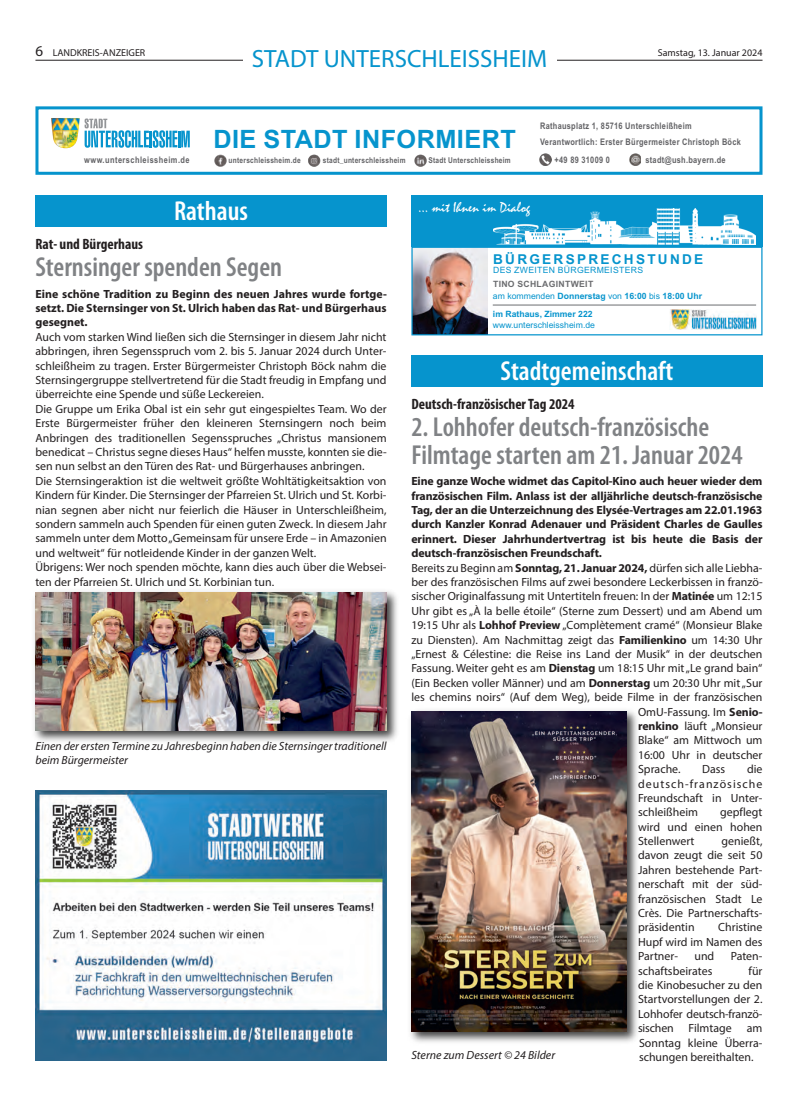
<style>
.page{position:relative;width:798px;height:1117px;background:#fff}
.page>*{position:absolute;margin:0;border:0;box-sizing:border-box;transform-origin:0 0}
.t1{font:600 condensed 27.5px/27.5px "Myriad Pro";color:#808285}
.t2{font:600 condensed 27.5px "Myriad Pro";color:#fff}
.t3{font:700 25.25px "Arial";letter-spacing:.015em;color:#0694cd}
.t4{font:25px "Myriad Pro";color:#0694cd}
.t5{font:700 condensed 15px "Myriad Pro";color:#231f20}
.t6{font:14.88px "Mistral";color:#fff}
.t7{font:700 13.62px "Arial";letter-spacing:.165em;color:#0694cd}
.t8{font:11.88px/14.4px "Myriad Pro";color:#231f20;text-align:justify}
.t9{font:700 11.88px/14.4px "Myriad Pro";letter-spacing:-.01em;color:#231f20;text-align:justify}
.t10{font:italic 11.88px/14.4px "Myriad Pro";color:#231f20}
.t11{font:10px "Myriad Pro";color:#231f20}
.t12{font:700 9px/16.1px "USH Bold Arial Narrow";letter-spacing:.03em;color:#636366}
.t13{font:700 9px "USH Bold Arial Narrow";letter-spacing:.05em;color:#636366}
.t14{font:700 8.62px/17.4px "Arial";color:#0694cd}
.t15{font:8.62px/13.4px "Arial";letter-spacing:.035em;color:#0694cd}
.t16{font:8.62px "Arial";color:#0694cd}
.t17{font:700 8px "USH Bold Arial Narrow";letter-spacing:.03em;color:#636366}
.s1{font-size:15px}
.s2{font-weight:700;color:#6c6d70}
.s3{font-weight:400}
.s4{font-weight:700}
</style>
<div class="page">
<hr style="left:35px;top:60px;width:727px;height:1px;background:#231f20">
<div style="left:242px;top:50px;width:314px;height:24px;background:#fff"></div>
<div style="left:35px;top:195px;width:351px;height:32px;background:#0694cd"></div>
<div style="left:411px;top:355px;width:351px;height:32px;background:#0694cd"></div>
<svg style="left:85px;top:118px;width:105px;height:30px"></svg>
<img style="left:51px;top:118px;width:29px;height:30px">
<svg style="left:214px;top:154px;width:12px;height:12px"></svg>
<svg style="left:539px;top:153px;width:12px;height:12px"></svg>
<svg style="left:629px;top:153px;width:11px;height:12px"></svg>
<svg style="left:308px;top:154px;width:12px;height:12px"></svg>
<svg style="left:414px;top:154px;width:12px;height:12px"></svg>
<div style="left:35px;top:106px;width:727px;height:69px;border:3px solid #0694cd"></div>
<img style="left:34px;top:591px;width:363px;height:151px">
<img style="left:35px;top:592px;width:351px;height:138px">
<img style="left:35px;top:790px;width:351px;height:269px">
<img style="left:410px;top:710px;width:227px;height:332px">
<img style="left:411px;top:711px;width:215px;height:320px">
<img style="left:413px;top:248px;width:74px;height:85px">
<div style="left:411px;top:195px;width:351px;height:51px;background:#0694cd"></div>
<img style="left:493px;top:208px;width:262px;height:36px">
<hr style="left:492px;top:305px;width:263px;height:1px;background:#6c6d70">
<img style="left:670px;top:309px;width:86px;height:20px">
<div style="left:411px;top:246px;width:351px;height:89px;border:1px solid #0694cd"></div>
<p class="t11" style="left:35px;top:49px;width:111px"><span class="s1">6</span> LANDKREIS-ANZEIGER</p>
<p class="t11" style="left:657px;top:49px;width:106px">Samstag, 13. Januar 2024</p>
<p class="t4" style="left:252px;top:49px;width:297px">STADT UNTERSCHLEISSHEIM</p>
<p class="t3" style="left:213px;top:130px;width:304px">DIE STADT INFORMIERT</p>
<p class="t12" style="left:540px;top:119px;width:202px">Rathausplatz 1, 85716 Unterschleißheim<br>Verantwortlich: Erster Bürgermeister Christoph Böck</p>
<p class="t13" style="left:84px;top:157px;width:107px">www.unterschleissheim.de</p>
<p class="t17" style="left:228px;top:158px;width:74px">unterschleissheim.de</p>
<p class="t17" style="left:323px;top:158px;width:84px">stadt_unterschleissheim</p>
<p class="t17" style="left:428px;top:158px;width:84px">Stadt Unterschleissheim</p>
<p class="t12" style="left:554px;top:152px;width:57px">+49 89 31009 0</p>
<p class="t12" style="left:645px;top:152px;width:82px">stadt@ush.bayern.de</p>
<p class="t2" style="left:174px;top:200px;width:75px">Rathaus</p>
<p class="t5" style="left:35px;top:238px;width:109px">Rat- und Bürgerhaus</p>
<p class="t1" style="left:35px;top:255px;width:248px">Sternsinger spenden Segen</p>
<p class="t9" style="left:35px;top:287px;width:353px">Eine schöne Tradition zu Beginn des neuen Jahres wurde fortge&shy;setzt. Die Sternsinger von St. Ulrich haben das Rat- und Bürgerhaus gesegnet.</p>
<p class="t8" style="left:35px;top:330px;width:352px">Auch vom starken Wind ließen sich die Sternsinger in diesem Jahr nicht abbringen, ihren Segensspruch vom 2. bis 5. Januar 2024 durch Unter&shy;schleißheim zu tragen. Erster Bürgermeister Christoph Böck nahm die Sternsingergruppe stellvertretend für die Stadt freudig in Empfang und überreichte eine Spende und süße Leckereien.</p>
<p class="t8" style="left:35px;top:402px;width:353px">Die Gruppe um Erika Obal ist ein sehr gut eingespieltes Team. Wo der Erste Bürgermeister früher den kleineren Sternsingern noch beim Anbringen des traditionellen Segensspruches „Christus mansionem benedicat – Christus segne dieses Haus“ helfen musste, konnten sie die&shy;sen nun selbst an den Türen des Rat- und Bürgerhauses anbringen.</p>
<p class="t8" style="left:35px;top:474px;width:352px">Die Sternsingeraktion ist die weltweit größte Wohltätigkeitsaktion von Kindern für Kinder. Die Sternsinger der Pfarreien St. Ulrich und St. Korbi&shy;nian segnen aber nicht nur feierlich die Häuser in Unterschleißheim, sondern sammeln auch Spenden für einen guten Zweck. In diesem Jahr sammeln unter dem Motto „Gemeinsam für unsere Erde – in Amazonien und weltweit“ für notleidende Kinder in der ganzen Welt.</p>
<p class="t8" style="left:35px;top:561px;width:352px">Übrigens: Wer noch spenden möchte, kann dies auch über die Websei&shy;ten der Pfarreien St. Ulrich und St. Korbinian tun.</p>
<p class="t10" style="left:35px;top:739px;width:352px">Einen der ersten Termine zu Jahresbeginn haben die Sternsinger traditionell beim Bürgermeister</p>
<p class="t6" style="left:418px;top:201px;width:113px">... mit Ihnen im Dialog</p>
<p class="t7" style="left:493px;top:254px;width:211px">BÜRGERSPRECHSTUNDE</p>
<p class="t15" style="left:493px;top:263px;width:151px">DES ZWEITEN BÜRGERMEISTERS<br><span class="s2">TINO SCHLAGINTWEIT</span></p>
<p class="t14" style="left:492px;top:288px;width:210px"><span class="s3">am kommenden</span> Donnerstag <span class="s3">von</span> 16:00 <span class="s3">bis</span> 18:00 Uhr im Rathaus, Zimmer 222</p>
<p class="t16" style="left:492px;top:320px;width:104px">www.unterschleissheim.de</p>
<p class="t2" style="left:500px;top:361px;width:174px">Stadtgemeinschaft</p>
<p class="t5" style="left:411px;top:398px;width:165px">Deutsch-französischer Tag 2024</p>
<p class="t1" style="left:411px;top:415px;width:332px">2. Lohhofer deutsch-französische<br>Filmtage starten am 21. Januar 2024</p>
<p class="t9" style="left:411px;top:475px;width:352px">Eine ganze Woche widmet das Capitol-Kino auch heuer wieder dem französischen Film. Anlass ist der alljährliche deutsch-französische Tag, der an die Unterzeichnung des Elysée-Vertrages am 22.01.1963 durch Kanzler Konrad Adenauer und Präsident Charles de Gaulles erinnert. Dieser Jahrhundertvertrag ist bis heute die Basis der deutsch-französischen Freundschaft.</p>
<p class="t8" style="left:411px;top:561px;width:352px">Bereits zu Beginn am <span class="s4">Sonntag, 21. Januar 2024,</span> dürfen sich alle Liebha-</p>
<p class="t8" style="left:411px;top:575px;width:352px">ber des französischen Films auf zwei besondere Leckerbissen in franzö-</p>
<p class="t8" style="left:411px;top:590px;width:352px">sischer Originalfassung mit Untertiteln freuen: In der <span class="s4">Matinée</span> um 12:15</p>
<p class="t8" style="left:411px;top:604px;width:352px">Uhr gibt es „À la belle étoile“ (Sterne zum Dessert) und am Abend um</p>
<p class="t8" style="left:411px;top:619px;width:352px">19:15 Uhr als <span class="s4">Lohhof Preview</span> „Complètement cramé“ (Monsieur Blake</p>
<p class="t8" style="left:411px;top:633px;width:352px">zu Diensten). Am Nachmittag zeigt das <span class="s4">Familienkino</span> um 14:30 Uhr</p>
<p class="t8" style="left:411px;top:647px;width:352px">„Ernest &amp; Célestine: die Reise ins Land der Musik“ in der deutschen</p>
<p class="t8" style="left:411px;top:662px;width:352px">Fassung. Weiter geht es am <span class="s4">Dienstag</span> um 18:15 Uhr mit „Le grand bain“</p>
<p class="t8" style="left:411px;top:676px;width:352px">(Ein Becken voller Männer) und am <span class="s4">Donnerstag</span> um 20:30 Uhr mit „Sur</p>
<p class="t8" style="left:411px;top:690px;width:352px">les chemins noirs“ (Auf dem Weg), beide Filme in der französischen</p>
<p class="t8" style="left:637px;top:705px;width:126px">OmU-Fassung. Im <span class="s4">Senio-</span></p>
<p class="t8" style="left:637px;top:719px;width:126px"><span class="s4">renkino</span> läuft „Monsieur</p>
<p class="t8" style="left:637px;top:734px;width:126px">Blake“ am Mittwoch um</p>
<p class="t8" style="left:637px;top:748px;width:126px">16:00 Uhr in deutscher</p>
<p class="t8" style="left:637px;top:762px;width:44px">Sprache.</p>
<p class="t8" style="left:702px;top:762px;width:25px">Dass</p>
<p class="t8" style="left:637px;top:762px;width:126px;text-indent:109px">die deutsch-französische Freundschaft in Unter&shy;schleißheim</p>
<p class="t8" style="left:637px;top:806px;width:126px;text-indent:82px">gepflegt wird und einen hohen Stellenwert</p>
<p class="t8" style="left:637px;top:834px;width:126px;text-indent:83px">genießt, davon zeugt die seit 50<br>Jahren bestehende Part&shy;nerschaft mit der süd&shy;französischen Stadt Le Crès. Die Partnerschafts&shy;präsidentin</p>
<p class="t8" style="left:637px;top:921px;width:126px;text-indent:80px">Christine Hupf wird im Namen des Partner-</p>
<p class="t8" style="left:694px;top:949px;width:21px">und</p>
<p class="t8" style="left:730px;top:949px;width:33px">Paten-</p>
<p class="t8" style="left:637px;top:964px;width:76px">schaftsbeirates</p>
<p class="t8" style="left:637px;top:964px;width:126px;text-indent:110px">für die Kinobesucher zu den Startvorstellungen der 2.<br>Lohhofer deutsch-franzö&shy;sischen Filmtage</p>
<p class="t8" style="left:638px;top:1021px;width:125px;text-align:right">am<br>Sonntag kleine Überra-</p>
<p class="t10" style="left:411px;top:1048px;width:145px">Sterne zum Dessert © 24 Bilder</p>
<p class="t8" style="left:638px;top:1050px;width:116px">schungen bereithalten.</p>
</div>
